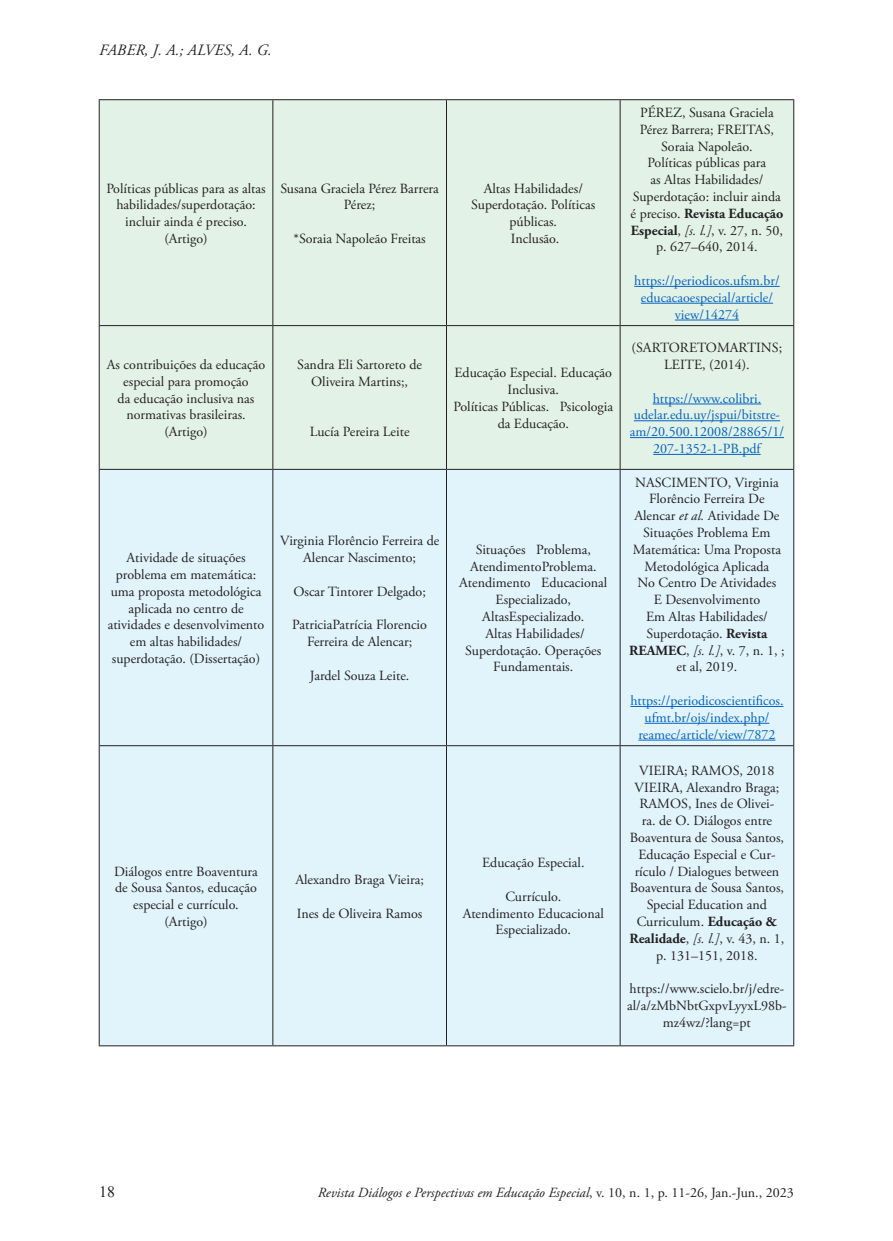
<style>
.page{position:relative;width:893px;height:1241px;background:#fff}
.page>*{position:absolute;margin:0;border:0;box-sizing:border-box;transform-origin:0 0}
.t1{font:italic 15.75px "Adobe Garamond Pro";letter-spacing:.015em;color:#231f20}
.t2{font:15.75px "Times New Roman";color:#231f20}
.Rodape{font:14px/16.8px "Adobe Garamond Pro";color:#231f20;text-align:center}
.Rodape-2{font:14px/16.8px "Adobe Garamond Pro";color:#0563c1;text-align:center}
.t3{font:italic 14px "Adobe Garamond Pro";color:#231f20}
.s1{font-weight:700}
.s2{font-style:italic}
.s3{font-style:normal}
</style>
<div class="page">
<div style="left:100px;top:100px;width:693px;height:369px;background:#e3f2e7"></div>
<div style="left:100px;top:470px;width:693px;height:575px;background:#e1f4fc"></div>
<hr style="left:99px;top:99px;width:174px;height:1px;background:#231f20">
<hr style="left:99px;top:100px;width:1px;height:225px;background:#231f20">
<hr style="left:273px;top:99px;width:173px;height:1px;background:#231f20">
<hr style="left:272px;top:100px;width:1px;height:225px;background:#231f20">
<hr style="left:446px;top:99px;width:174px;height:1px;background:#231f20">
<hr style="left:446px;top:100px;width:1px;height:225px;background:#231f20">
<hr style="left:620px;top:99px;width:174px;height:1px;background:#231f20">
<hr style="left:620px;top:100px;width:1px;height:225px;background:#231f20">
<hr style="left:793px;top:100px;width:1px;height:225px;background:#231f20">
<hr style="left:99px;top:325px;width:174px;height:1px;background:#231f20">
<hr style="left:99px;top:326px;width:1px;height:143px;background:#231f20">
<hr style="left:273px;top:325px;width:173px;height:1px;background:#231f20">
<hr style="left:272px;top:326px;width:1px;height:143px;background:#231f20">
<hr style="left:446px;top:325px;width:174px;height:1px;background:#231f20">
<hr style="left:446px;top:326px;width:1px;height:143px;background:#231f20">
<hr style="left:620px;top:325px;width:174px;height:1px;background:#231f20">
<hr style="left:620px;top:326px;width:1px;height:143px;background:#231f20">
<hr style="left:793px;top:326px;width:1px;height:143px;background:#231f20">
<hr style="left:99px;top:469px;width:174px;height:1px;background:#231f20">
<hr style="left:99px;top:469px;width:1px;height:276px;background:#231f20">
<hr style="left:273px;top:469px;width:173px;height:1px;background:#231f20">
<hr style="left:272px;top:469px;width:1px;height:276px;background:#231f20">
<hr style="left:446px;top:469px;width:174px;height:1px;background:#231f20">
<hr style="left:446px;top:469px;width:1px;height:276px;background:#231f20">
<hr style="left:620px;top:469px;width:174px;height:1px;background:#231f20">
<hr style="left:620px;top:469px;width:1px;height:276px;background:#231f20">
<hr style="left:793px;top:469px;width:1px;height:276px;background:#231f20">
<hr style="left:99px;top:745px;width:174px;height:1px;background:#231f20">
<hr style="left:99px;top:746px;width:1px;height:299px;background:#231f20">
<hr style="left:273px;top:745px;width:173px;height:1px;background:#231f20">
<hr style="left:272px;top:746px;width:1px;height:299px;background:#231f20">
<hr style="left:446px;top:745px;width:174px;height:1px;background:#231f20">
<hr style="left:446px;top:746px;width:1px;height:299px;background:#231f20">
<hr style="left:620px;top:745px;width:174px;height:1px;background:#231f20">
<hr style="left:620px;top:746px;width:1px;height:299px;background:#231f20">
<hr style="left:793px;top:746px;width:1px;height:299px;background:#231f20">
<hr style="left:99px;top:1045px;width:174px;height:1px;background:#231f20">
<hr style="left:273px;top:1045px;width:173px;height:1px;background:#231f20">
<hr style="left:446px;top:1045px;width:174px;height:1px;background:#231f20">
<hr style="left:620px;top:1045px;width:174px;height:1px;background:#231f20">
<hr style="left:634px;top:286px;width:146px;height:1px;background:#0563c1">
<hr style="left:641px;top:303px;width:132px;height:1px;background:#0563c1">
<hr style="left:675px;top:319px;width:64px;height:1px;background:#0563c1">
<hr style="left:653px;top:403px;width:108px;height:1px;background:#0563c1">
<hr style="left:634px;top:420px;width:146px;height:1px;background:#0563c1">
<hr style="left:630px;top:437px;width:154px;height:1px;background:#0563c1">
<hr style="left:653px;top:454px;width:108px;height:1px;background:#0563c1">
<hr style="left:630px;top:706px;width:153px;height:1px;background:#0563c1">
<hr style="left:644px;top:722px;width:125px;height:1px;background:#0563c1">
<hr style="left:638px;top:739px;width:137px;height:1px;background:#0563c1">
<p class="t1" style="left:99px;top:41px;width:174px">FABER, J. A.; ALVES, A. G.</p>
<p class="Rodape" style="left:106px;top:180px;width:161px">Políticas públicas para as altas habilidades/superdotação: incluir ainda é preciso. (Artigo)</p>
<p class="Rodape" style="left:280px;top:180px;width:160px">Susana Graciela Pérez Barrera<br>Pérez;</p>
<p class="Rodape" style="left:294px;top:230px;width:134px">*Soraia Napoleão Freitas</p>
<p class="Rodape" style="left:107px;top:356px;width:160px">As contribuições da educação especial para promoção<br>da educação inclusiva nas normativas brasileiras. (Artigo)</p>
<p class="Rodape" style="left:297px;top:356px;width:126px">Sandra Eli Sartoreto de<br>Oliveira Martins;,</p>
<p class="Rodape" style="left:310px;top:424px;width:101px">Lucía Pereira Leite</p>
<p class="Rodape" style="left:108px;top:549px;width:158px">Atividade de situações problema em matemática: uma proposta metodológica aplicada no centro de atividades e desenvolvimento em altas habilidades/ superdotação. (Dissertação)</p>
<p class="Rodape" style="left:280px;top:533px;width:161px">Virginia Florêncio Ferreira de<br>Alencar Nascimento;</p>
<p class="Rodape" style="left:293px;top:583px;width:134px">Oscar Tintorer Delgado;</p>
<p class="Rodape" style="left:292px;top:617px;width:136px">PatriciaPatrícia Florencio<br>Ferreira de Alencar;</p>
<p class="Rodape" style="left:310px;top:667px;width:101px">Jardel Souza Leite.</p>
<p class="Rodape" style="left:114px;top:863px;width:145px">Diálogos entre Boaventura de Sousa Santos, educação especial e currículo.</p>
<p class="Rodape" style="left:164px;top:913px;width:45px">(Artigo)</p>
<p class="Rodape" style="left:295px;top:871px;width:130px">Alexandro Braga Vieira;</p>
<p class="Rodape" style="left:297px;top:905px;width:127px">Ines de Oliveira Ramos</p>
<p class="Rodape" style="left:471px;top:180px;width:125px">Altas Habilidades/<br>Superdotação. Políticas públicas.</p>
<p class="Rodape" style="left:511px;top:230px;width:50px">Inclusão.</p>
<p class="Rodape" style="left:454px;top:365px;width:159px">Educação Especial. Educação<br>Inclusiva.</p>
<p class="Rodape" style="left:453px;top:398px;width:161px">Políticas Públicas. Psicologia da Educação.</p>
<p class="Rodape" style="left:459px;top:541px;width:150px">Situações Problema,<br>AtendimentoProblema.<br>Atendimento Educacional<br>Especializado,<br>AltasEspecializado.</p>
<p class="Rodape" style="left:465px;top:625px;width:137px">Altas Habilidades/<br>Superdotação. Operações<br>Fundamentais.</p>
<p class="Rodape" style="left:482px;top:854px;width:104px">Educação Especial.</p>
<p class="Rodape" style="left:505px;top:888px;width:57px">Currículo.</p>
<p class="Rodape" style="left:463px;top:905px;width:143px">Atendimento Educacional<br>Especializado.</p>
<p class="Rodape" style="left:631px;top:104px;width:154px">PÉREZ, Susana Graciela<br>Pérez Barrera; FREITAS,<br>Soraia Napoleão.<br>Políticas públicas para<br>as Altas Habilidades/<br>Superdotação: incluir ainda é preciso. <span class="s1">Revista Educação<br>Especial</span>, <span class="s2">[s. l.]</span>, v. 27, n. 50, p. 627–640, 2014.</p>
<p class="Rodape-2" style="left:634px;top:272px;width:147px">https://periodicos.ufsm.br/ educacaoespecial/article/ view/14274</p>
<p class="Rodape" style="left:632px;top:340px;width:152px">(SARTORETOMARTINS;<br>LEITE, (2014).</p>
<p class="Rodape-2" style="left:630px;top:390px;width:155px">https://www.colibri. udelar.edu.uy/jspui/bitstre&shy;am/20.500.12008/28865/1/<br>207-1352-1-PB.pdf</p>
<p class="Rodape" style="left:629px;top:474px;width:157px">NASCIMENTO, Virginia<br>Florêncio Ferreira De<br>Alencar <span class="s2">et al.</span> Atividade De<br>Situações Problema Em<br>Matemática: Uma Proposta<br>Metodológica Aplicada<br>No Centro De Atividades<br>E Desenvolvimento<br>Em Altas Habilidades/<br>Superdotação. <span class="s1">Revista<br>REAMEC</span>, <span class="s2">[s. l.]</span>, v. 7, n. 1, ; et al, 2019.</p>
<p class="Rodape-2" style="left:630px;top:692px;width:155px">https://periodicoscientificos. ufmt.br/ojs/index.php/ reamec/article/view/7872</p>
<p class="Rodape" style="left:639px;top:762px;width:137px">VIEIRA; RAMOS, 2018</p>
<p class="Rodape" style="left:630px;top:779px;width:156px">VIEIRA, Alexandro Braga;<br>RAMOS, Ines de Olivei-<br>ra. de O. Diálogos entre<br>Boaventura de Sousa Santos,<br>Educação Especial e Cur&shy;rículo / Dialogues between<br>Boaventura de Sousa Santos,<br>Special Education and<br>Curriculum. <span class="s1">Educação &amp;<br>Realidade</span>, <span class="s2">[s. l.]</span>, v. 43, n. 1, p. 131–151, 2018.</p>
<p class="Rodape" style="left:627px;top:980px;width:161px">https://www.scielo.br/j/edre&shy;al/a/zMbNbtGxpvLyyxL98b&shy;mz4wz/?lang=pt</p>
<p class="t2" style="left:99px;top:1180px;width:17px">18</p>
<p class="t3" style="left:318px;top:1183px;width:477px">Revista Diálogos e Perspectivas em Educação Especial<span class="s3">, v. 10, n. 1, p. 11-26, Jan.-Jun., 2023</span></p>
</div>
